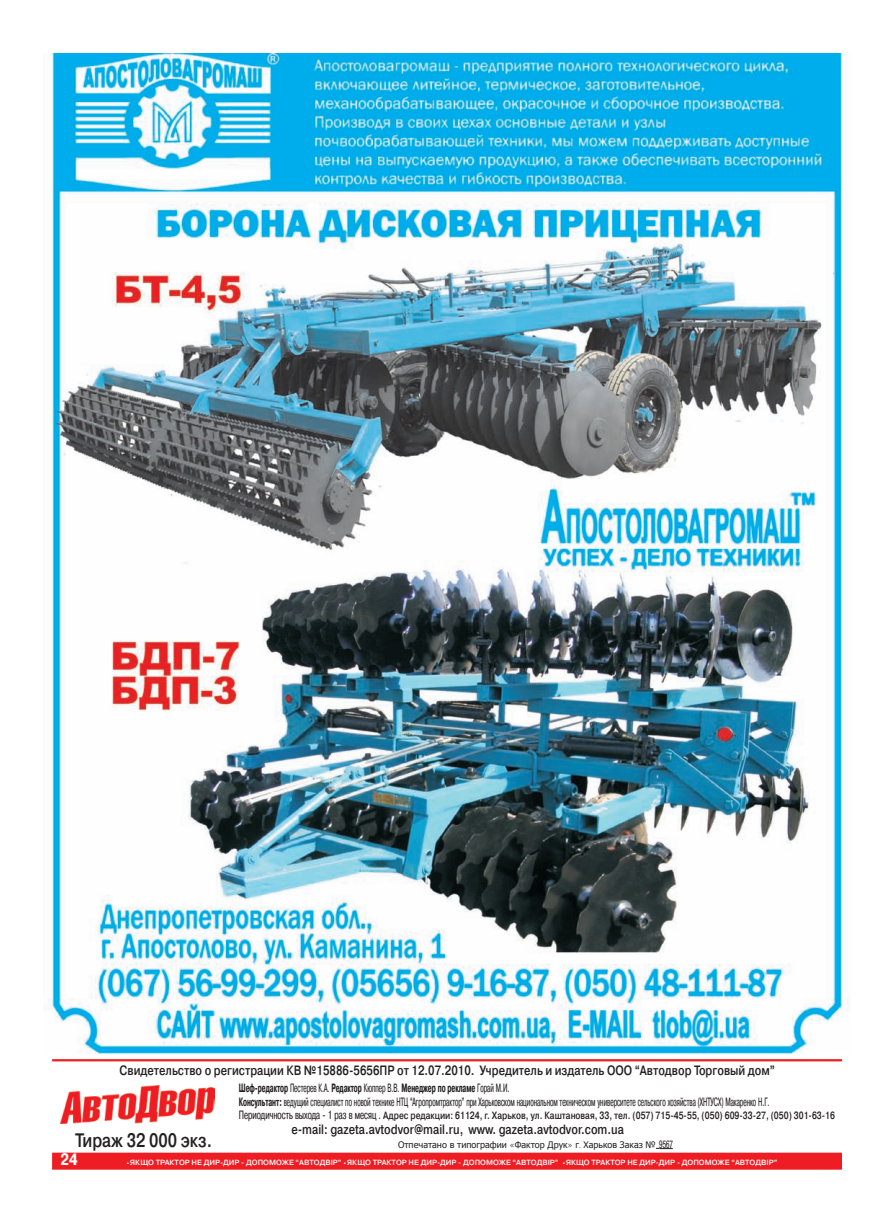
<style>
.page{position:relative;width:893px;height:1229px;background:#fff}
.page>*{position:absolute;margin:0;border:0;box-sizing:border-box;transform-origin:0 0}
.t1{font:700 19.5px "Pragmatica Light C";color:#231f20;scale:.8 1}
.t2{font:700 16.5px "Pragmatica Cond C";color:#fff}
.t3{font:700 13.5px "Pragmatica Light C";color:#231f20;scale:.8 1}
.t4{font:12px/13.5px "Pragmatica Cond C";color:#231f20;scale:.65 1}
.t5{font:700 10.5px "Pragmatica Light C";color:#231f20;scale:.78 1}
.t6{font:9px "Tahoma";color:#231f20}
.t7{font:700 7.5px "Pragmatica Light C";color:#fff}
.s1{font-weight:700}
.s2{font-family:"Pragmatica Cond C";font-weight:400;font-size:12px}
.s3{font-family:"Europe EX"}
.s4{font-family:"Pragmatica Cond C";font-size:10.5px}
</style>
<div class="page">
<div style="left:53px;top:1153px;width:788px;height:16px;background:#ee1d23"></div>
<div style="left:52px;top:1152px;width:790px;height:18px;border:2px solid #ee1d23"></div>
<img style="left:61px;top:1085px;width:153px;height:38px">
<hr style="left:52px;top:1059px;width:790px;height:2px;background:#ee1d23">
<img style="left:45px;top:54px;width:804px;height:999px">
<svg style="left:656px;top:1148px;width:17px;height:1px"></svg>
<p class="t3" style="left:120px;top:1063px;width:821px">Свидетельство о регистрации КВ №15886-5656ПР от 12.07.2010. Учредитель и издатель ООО “Автодвор Торговый дом”</p>
<h1 class="t1" style="left:75px;top:1130px;width:173px">Тираж 32 000 экз.</h1>
<p class="t4" style="left:239px;top:1081px;width:818px"><span class="s1">Шеф-редактор</span> Пестерев К.А. <span class="s1">Редактор</span> Кюппер В.В. <span class="s1">Менеджер по рекламе</span> Горай М.И.<br><span class="s1">Консультант:</span> ведущий специалист по новой технике НТЦ “Агропромтрактор” при Харьковском национальном техническом университете сельского хозяйства (ХНТУСХ) Макаренко Н.Г.</p>
<p class="t5" style="left:239px;top:1110px;width:766px"><span class="s2">Периодичность выхода - 1 раз в месяц .</span> Адрес редакции: 61124, г. Харьков, ул. Каштановая, 33, тел. (057) 715-45-55, (050) 609-33-27, (050) 301-63-16</p>
<p class="t3" style="left:291px;top:1122px;width:417px">e-mail: gazeta.avtodvor@mail.ru, www. gazeta.avtodvor.com.ua</p>
<p class="t6" style="left:398px;top:1138px;width:276px">Отпечатано в типографии <span class="s3">«</span>Фактор Друк<span class="s3">»</span> г<span class="s3">.</span> Харьков Заказ № <span class="s4">9567</span></p>
<h2 class="t2" style="left:60px;top:1150px;width:19px">24</h2>
<p class="t7" style="left:126px;top:1158px;width:652px"><sup>.</sup>ЯКЩО ТРАКТОР НЕ ДИР-ДИР - ДОПОМОЖЕ “АВТОДВІР” <sup>.</sup>ЯКЩО ТРАКТОР НЕ ДИР-ДИР - ДОПОМОЖЕ “АВТОДВІР” <sup>.</sup>ЯКЩО ТРАКТОР НЕ ДИР-ДИР - ДОПОМОЖЕ “АВТОДВІР”</p>
</div>
